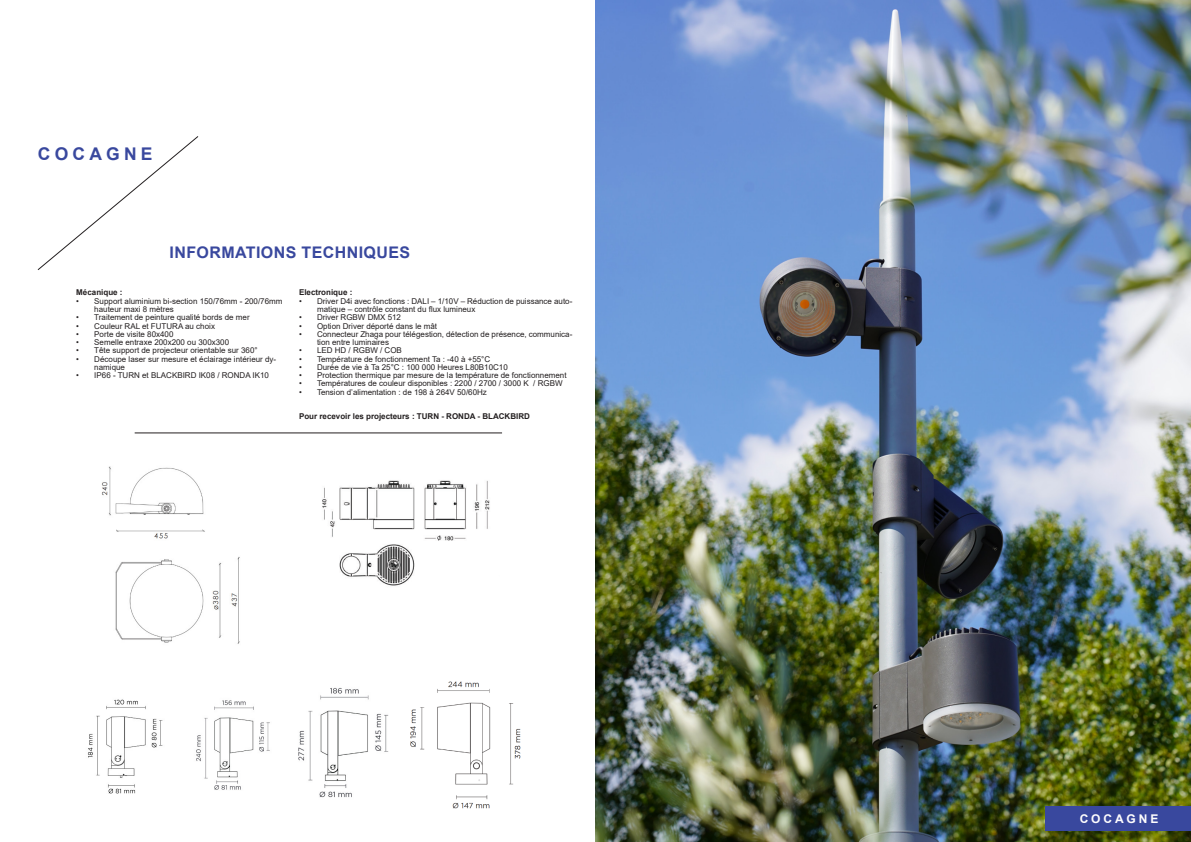
<style>
.page{position:relative;width:1191px;height:842px;background:#fff}
.page>*{position:absolute;margin:0;border:0;box-sizing:border-box;transform-origin:0 0}
.t1{font:700 17.5px "Arial";letter-spacing:.24em;color:#39489e}
.t2{font:700 16px "Arial";letter-spacing:.025em;color:#39489e}
.t3{font:700 12px "Arial";letter-spacing:.24em;color:#fdfcfd}
.t4{font:8px/8.3px "Arial";color:#231f20}
.t5{font:700 8px "Arial";color:#231f20}
</style>
<div class="page">
<svg style="left:37px;top:136px;width:162px;height:134px"></svg>
<hr style="left:135px;top:432px;width:367px;height:1px;background:#231f20">
<img style="left:101px;top:466px;width:139px;height:178px">
<img style="left:322px;top:480px;width:168px;height:106px">
<img style="left:87px;top:699px;width:76px;height:95px">
<img style="left:196px;top:700px;width:74px;height:90px">
<img style="left:298px;top:688px;width:91px;height:110px">
<img style="left:410px;top:681px;width:111px;height:128px">
<img style="left:595px;top:0;width:596px;height:842px">
<div style="left:1045px;top:806px;width:146px;height:25px;background:#39489e"></div>
<h1 class="t1" style="left:38px;top:147px;width:116px">COCAGNE</h1>
<h2 class="t2" style="left:170px;top:247px;width:242px">INFORMATIONS TECHNIQUES</h2>
<p class="t5" style="left:76px;top:290px;width:48px">Mécanique :</p>
<p class="t4" style="left:94px;top:297px;width:190px;text-indent:-18px">• Support aluminium bi-section 150/76mm - 200/76mm hauteur maxi 8 mètres</p>
<p class="t4" style="left:76px;top:314px;width:175px">• Traitement de peinture qualité bords de mer</p>
<p class="t4" style="left:76px;top:322px;width:140px">• Couleur RAL et FUTURA au choix</p>
<p class="t4" style="left:76px;top:331px;width:99px">• Porte de visite 80x400</p>
<p class="t4" style="left:76px;top:339px;width:154px">• Semelle entraxe 200x200 ou 300x300</p>
<p class="t4" style="left:76px;top:347px;width:183px">• Tête support de projecteur orientable sur 360°</p>
<p class="t4" style="left:94px;top:355px;width:183px;text-indent:-18px">• Découpe laser sur mesure et éclairage intérieur dy&shy;namique</p>
<p class="t4" style="left:76px;top:372px;width:194px">• IP66 - TURN et BLACKBIRD IK08 / RONDA IK10</p>
<p class="t5" style="left:299px;top:290px;width:55px">Electronique :</p>
<p class="t4" style="left:317px;top:297px;width:257px;text-indent:-18px">• Driver D4i avec fonctions : DALI – 1/10V – Réduction de puissance auto&shy;matique – contrôle constant du flux lumineux</p>
<p class="t4" style="left:299px;top:314px;width:104px">• Driver RGBW DMX 512</p>
<p class="t4" style="left:299px;top:322px;width:140px">• Option Driver déporté dans le mât</p>
<p class="t4" style="left:317px;top:331px;width:257px;text-indent:-18px">• Connecteur Zhaga pour télégestion, détection de présence, communica&shy;tion entre luminaires</p>
<p class="t4" style="left:299px;top:347px;width:104px">• LED HD / RGBW / COB</p>
<p class="t4" style="left:299px;top:355px;width:193px">• Température de fonctionnement Ta : -40 à +55°C</p>
<p class="t4" style="left:299px;top:364px;width:210px">• Durée de vie à Ta 25°C : 100 000 Heures L80B10C10</p>
<p class="t4" style="left:299px;top:372px;width:269px">• Protection thermique par mesure de la température de fonctionnement</p>
<p class="t4" style="left:299px;top:380px;width:265px">• Températures de couleur disponibles : 2200 / 2700 / 3000 K / RGBW</p>
<p class="t4" style="left:299px;top:388px;width:189px">• Tension d’alimentation : de 198 à 264V 50/60Hz</p>
<p class="t5" style="left:299px;top:414px;width:232px">Pour recevoir les projecteurs : TURN - RONDA - BLACKBIRD</p>
<h3 class="t3" style="left:1079px;top:814px;width:80px">COCAGNE</h3>
</div>
